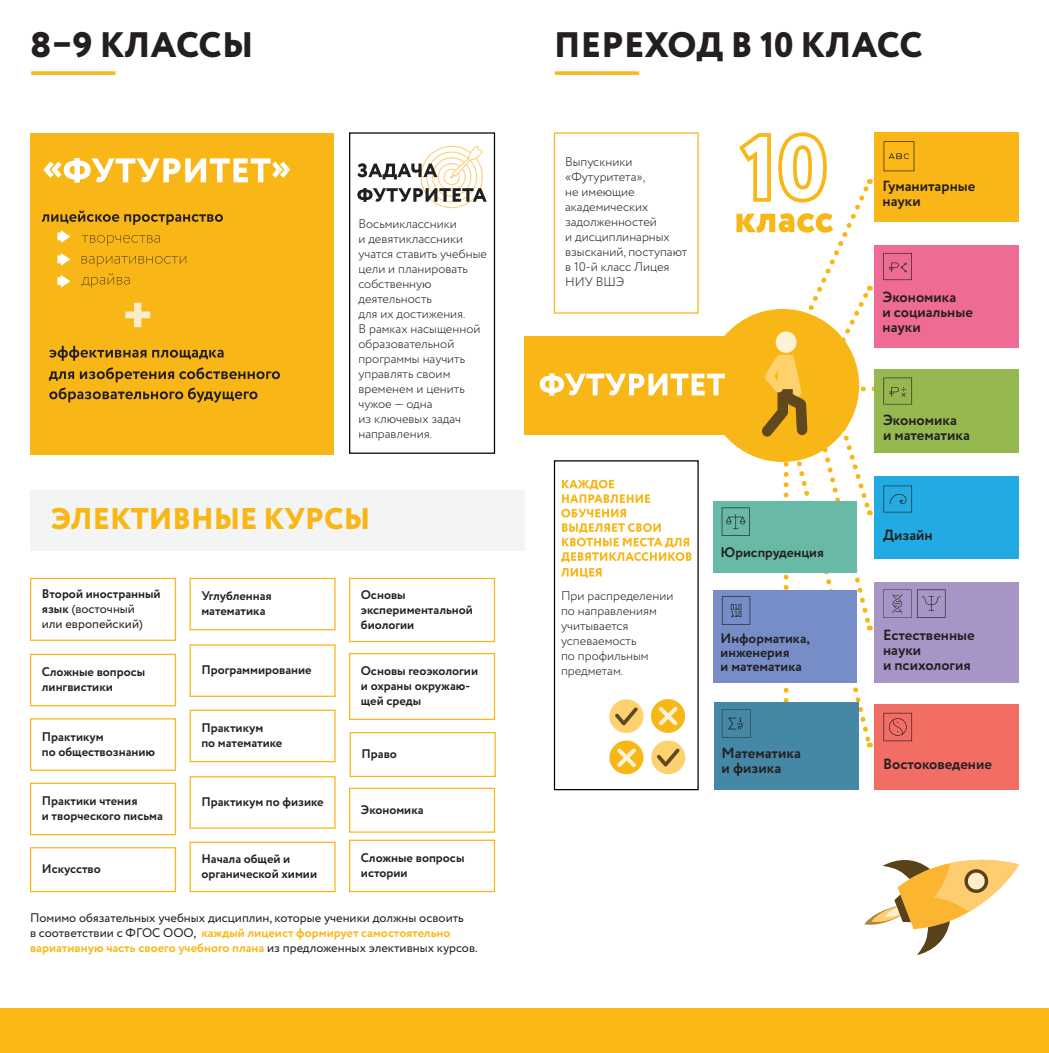
<style>
.page{position:relative;width:1049px;height:1053px;background:#fff}
.page>*{position:absolute;margin:0;border:0;box-sizing:border-box;transform-origin:0 0}
.t1{font:800 35.38px "Circe";letter-spacing:.01em;color:#231f20}
.t2{font:800 30px "Circe";color:#f9b717}
.t3{font:800 25px "Circe";color:#f8b617}
.t4{font:700 14.75px/15px "Circe";color:#231f20}
.t5{font:700 13.75px/13.8px "Circe";color:#231f20}
.t6{font:300 12.5px/15px "Circe";color:#231f20}
.t7{font:700 12.5px/15px "Circe";color:#231f20}
.t8{font:12.5px/15px "Circe";color:#231f20}
.s1{font-weight:700}
.s2{font-weight:700;color:#f9b717}
</style>
<div class="page">
<div style="left:0;top:1008px;width:1049px;height:44px;background:#fcb814"></div>
<div style="left:30px;top:490px;width:494px;height:60px;background:#f3f5f5"></div>
<div style="left:30px;top:133px;width:303px;height:321px;background:#f9b717"></div>
<svg style="left:43px;top:158px;width:247px;height:24px"></svg>
<svg style="left:57px;top:253px;width:13px;height:13px"></svg>
<svg style="left:57px;top:275px;width:13px;height:13px"></svg>
<svg style="left:125px;top:303px;width:25px;height:24px"></svg>
<svg style="left:357px;top:146px;width:130px;height:62px"></svg>
<div style="left:349px;top:132px;width:146px;height:322px;border:1px solid #000"></div>
<svg style="left:49px;top:367px;width:231px;height:35px"></svg>
<svg style="left:49px;top:346px;width:175px;height:15px"></svg>
<svg style="left:82px;top:273px;width:47px;height:14px"></svg>
<svg style="left:82px;top:256px;width:104px;height:11px"></svg>
<svg style="left:42px;top:211px;width:181px;height:35px"></svg>
<div style="left:189px;top:644px;width:147px;height:53px;border:1px solid #f8b617"></div>
<div style="left:189px;top:776px;width:147px;height:52px;border:1px solid #f8b617"></div>
<div style="left:30px;top:718px;width:146px;height:52px;border:1px solid #f8b617"></div>
<div style="left:30px;top:578px;width:146px;height:62px;border:1px solid #f8b617"></div>
<div style="left:189px;top:578px;width:147px;height:52px;border:1px solid #f8b617"></div>
<div style="left:189px;top:709px;width:147px;height:53px;border:1px solid #f8b617"></div>
<div style="left:349px;top:578px;width:146px;height:64px;border:1px solid #f8b617"></div>
<div style="left:189px;top:841px;width:147px;height:51px;border:1px solid #f8b617"></div>
<div style="left:30px;top:782px;width:146px;height:53px;border:1px solid #f8b617"></div>
<div style="left:30px;top:653px;width:146px;height:53px;border:1px solid #f8b617"></div>
<div style="left:349px;top:839px;width:146px;height:53px;border:1px solid #f8b617"></div>
<div style="left:350px;top:732px;width:146px;height:45px;border:1px solid #f8b617"></div>
<div style="left:349px;top:787px;width:146px;height:45px;border:1px solid #f8b617"></div>
<div style="left:30px;top:847px;width:146px;height:45px;border:1px solid #f8b617"></div>
<div style="left:349px;top:653px;width:146px;height:67px;border:1px solid #f8b617"></div>
<div style="left:524px;top:336px;width:210px;height:98px;background:#f9b717"></div>
<div style="left:874px;top:132px;width:145px;height:90px;background:#fab616"></div>
<svg style="left:883px;top:141px;width:31px;height:30px"></svg>
<div style="left:874px;top:704px;width:145px;height:85px;background:#f26e65"></div>
<svg style="left:883px;top:712px;width:29px;height:29px"></svg>
<div style="left:874px;top:476px;width:145px;height:82px;background:#22abe2"></div>
<svg style="left:883px;top:485px;width:29px;height:27px"></svg>
<div style="left:874px;top:369px;width:145px;height:83px;background:#96b851"></div>
<svg style="left:883px;top:377px;width:29px;height:27px"></svg>
<div style="left:874px;top:245px;width:145px;height:102px;background:#ee6b93"></div>
<svg style="left:883px;top:253px;width:29px;height:27px"></svg>
<div style="left:714px;top:702px;width:145px;height:87px;background:#4488a5"></div>
<svg style="left:540px;top:132px;width:335px;height:642px"></svg>
<svg style="left:864px;top:859px;width:155px;height:96px"></svg>
<div style="left:874px;top:581px;width:145px;height:101px;background:#a695c6"></div>
<svg style="left:883px;top:589px;width:28px;height:28px"></svg>
<svg style="left:917px;top:589px;width:28px;height:28px"></svg>
<h1 class="t1" style="left:30px;top:21px;width:225px">8–9 КЛАССЫ</h1>
<h3 class="t3" style="left:30px;top:54px;width:88px">--------------</h3>
<p class="t6" style="left:358px;top:217px;width:130px">Восьмиклассники<br>и девятиклассники учатся ставить учебные цели и планировать собственную деятельность<br>для их достижения.<br>В рамках насыщенной образовательной программы научить управлять своим временем и ценить чужое — одна<br>из ключевых задач направления.</p>
<h2 class="t2" style="left:51px;top:498px;width:321px">ЭЛЕКТИВНЫЕ КУРСЫ</h2>
<p class="t8" style="left:42px;top:586px;width:120px"><span class="s1">Второй иностранный язык</span> (восточный<br>или европейский)</p>
<p class="t7" style="left:201px;top:589px;width:72px">Углубленная математика</p>
<p class="t7" style="left:42px;top:665px;width:105px">Сложные вопросы лингвистики</p>
<p class="t7" style="left:42px;top:729px;width:115px">Практикум<br>по обществознанию</p>
<p class="t7" style="left:42px;top:793px;width:123px">Практики чтения<br>и творческого письма</p>
<p class="t7" style="left:42px;top:862px;width:61px">Искусство</p>
<p class="t7" style="left:201px;top:663px;width:112px">Программирование</p>
<p class="t7" style="left:201px;top:720px;width:82px">Практикум<br>по математике</p>
<p class="t7" style="left:201px;top:794px;width:124px">Практикум по физике</p>
<p class="t7" style="left:201px;top:851px;width:117px">Начала общей и органической химии</p>
<p class="t7" style="left:361px;top:587px;width:114px">Основы экспериментальной биологии</p>
<p class="t7" style="left:361px;top:663px;width:119px">Основы геоэкологии и охраны окружаю&shy;щей среды</p>
<p class="t7" style="left:361px;top:747px;width:37px">Право</p>
<p class="t7" style="left:361px;top:802px;width:64px">Экономика</p>
<p class="t7" style="left:361px;top:850px;width:105px">Сложные вопросы истории</p>
<p class="t8" style="left:30px;top:910px;width:449px">Помимо обязательных учебных дисциплин, которые ученики должны освоить<br>в соответствии с ФГОС ООО, <span class="s2">каждый лицеист формирует самостоятельно вариативную часть своего учебного плана</span> из предложенных элективных курсов.</p>
<h1 class="t1" style="left:554px;top:21px;width:370px">ПЕРЕХОД В 10 КЛАСС</h1>
<h3 class="t3" style="left:554px;top:54px;width:88px">--------------</h3>
<p class="t6" style="left:565px;top:154px;width:124px">Выпускники «Футуритета»,<br>не имеющие академических задолженностей<br>и дисциплинарных взысканий, поступают в 10-й класс Лицея<br>НИУ ВШЭ</p>
<p class="t6" style="left:561px;top:589px;width:114px">При распределении по направлениям учитывается успеваемость<br>по профильным предметам.</p>
<p class="t5" style="left:721px;top:546px;width:105px">Юриспруденция</p>
<p class="t5" style="left:721px;top:632px;width:91px">Информатика, инженерия<br>и математика</p>
<p class="t4" style="left:721px;top:745px;width:81px">Математика и физика</p>
<p class="t4" style="left:882px;top:179px;width:94px">Гуманитарные науки</p>
<p class="t4" style="left:882px;top:290px;width:92px">Экономика<br>и социальные науки</p>
<p class="t4" style="left:883px;top:413px;width:88px">Экономика<br>и математика</p>
<p class="t4" style="left:883px;top:528px;width:51px">Дизайн</p>
<p class="t4" style="left:883px;top:628px;width:93px">Естественные науки<br>и психология</p>
<p class="t4" style="left:883px;top:757px;width:111px">Востоковедение</p>
</div>
